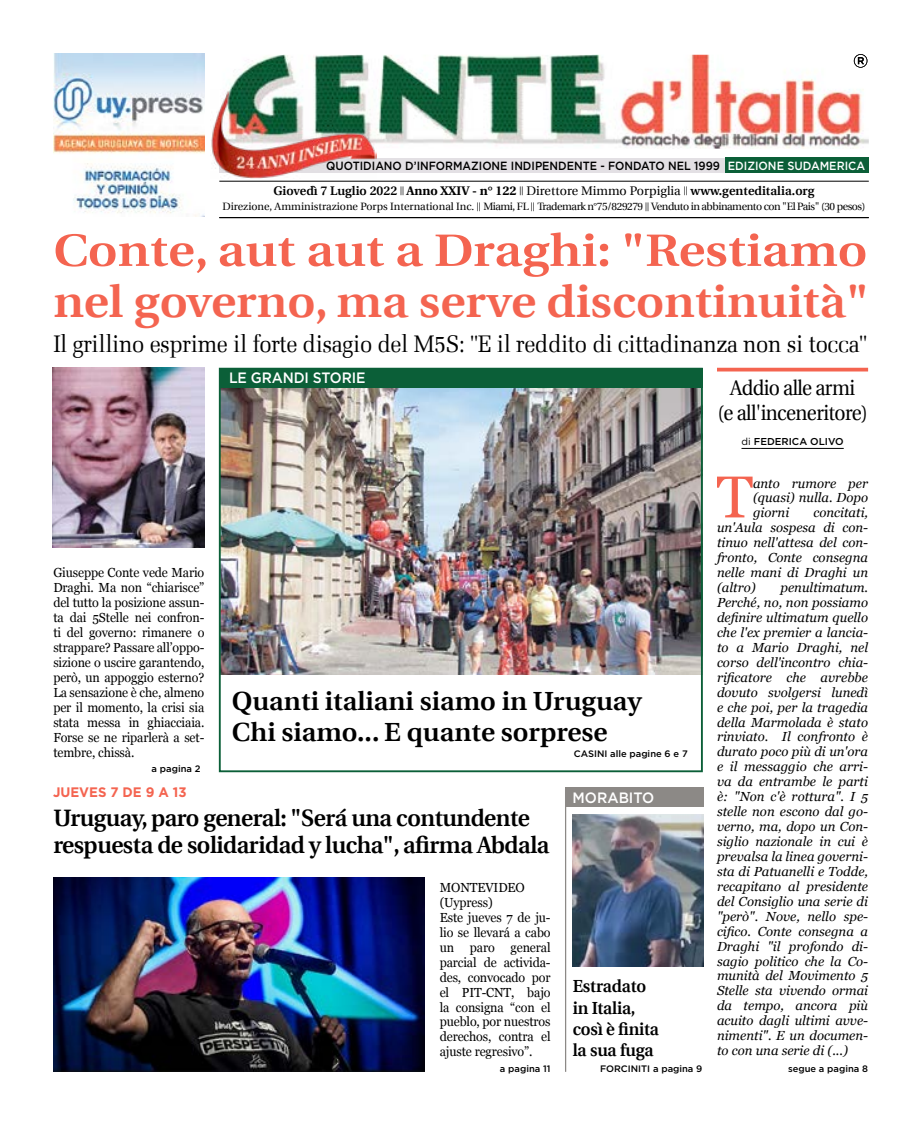
<style>
.page{position:relative;width:922px;height:1125px;background:#fff}
.page>*{position:absolute;margin:0;border:0;box-sizing:border-box;transform-origin:0 0}
.t1{font:58.88px "Georgia";color:#f46450}
.t2{font:600 45.25px/51.2px "Utopia";color:#f46450;scale:1.13 1}
.t3{font:600 26.25px/31.2px "Utopia";color:#000}
.t4{font:300 24px "Melior";letter-spacing:-.02em;color:#000;scale:.92 1}
.t5{font:600 23.75px/27.5px "Utopia";letter-spacing:-.02em;color:#000}
.t6{font:21.25px/24.4px "Utopia";letter-spacing:-.03em;color:#000;text-align:center;scale:.91 1}
.t7{font:600 17.5px/21.2px "Utopia";letter-spacing:-.01em;color:#000;scale:.96 1}
.t8{font:500 15px "Gotham";letter-spacing:-.01em;color:#fff;scale:.94 1}
.t9{font:500 15px "Gotham";letter-spacing:-.01em;color:#fff;scale:.95 1}
.t10{font:700 13.75px "Gotham";color:#f46450;scale:.96 1}
.t11{font:italic 13.12px/14.9px "Georgia";color:#000;text-align:justify}
.t12{font:13.12px/14.9px "Georgia";letter-spacing:-.01em;color:#000;text-align:justify;scale:.95 1}
.t13{font:600 12.5px "Utopia";letter-spacing:.005em;color:#000}
.t14{font:500 11.88px "Gotham";color:#000;scale:.92 1}
.t15{font:10.62px "Utopia";letter-spacing:-.04em;color:#000}
.t16{font:500 10px "Gotham";color:#000}
.t17{font:500 9.38px "Gotham";color:#000}
.s1{color:#fff}
.s2{font-weight:400;font-size:8.75px}
.s3{font-weight:700}
.s4{font-weight:400}
.s5{font-size:8.75px}
</style>
<div class="page">
<img style="left:53px;top:53px;width:151px;height:164px">
<img style="left:229px;top:55px;width:639px;height:94px">
<div style="left:219px;top:158px;width:649px;height:15px;background:#e3e0e4"></div>
<div style="left:724px;top:158px;width:144px;height:15px;background:#0b5f38"></div>
<hr style="left:219px;top:181px;width:649px;height:1px;background:#000">
<hr style="left:219px;top:217px;width:649px;height:1px;background:#000">
<svg style="left:853px;top:54px;width:14px;height:14px"></svg>
<img style="left:211px;top:90px;width:165px;height:88px">
<hr style="left:716px;top:368px;width:151px;height:3px;background:#f46450">
<hr style="left:741px;top:448px;width:102px;height:1px;background:#000">
<img style="left:53px;top:877px;width:371px;height:195px">
<img style="left:53px;top:368px;width:151px;height:180px">
<div style="left:565px;top:787px;width:138px;height:20px;background:#8c8986"></div>
<hr style="left:565px;top:788px;width:1px;height:284px;background:#8c8986">
<img style="left:572px;top:814px;width:130px;height:153px">
<img style="left:222px;top:388px;width:477px;height:286px">
<div style="left:219px;top:368px;width:483px;height:20px;background:#0b5f38"></div>
<p class="t14" style="left:326px;top:158px;width:587px">QUOTIDIANO D’INFORMAZIONE INDIPENDENTE - FONDATO NEL 1999 <span class="s1">EDIZIONE SUDAMERICA</span></p>
<p class="t13" style="left:273px;top:183px;width:542px">Giovedì 7 Luglio 2022 <span class="s2">||</span> <span class="s3">Anno XXIV - n° 122</span> <span class="s2">||</span> <span class="s4">Direttore Mimmo Porpiglia</span> <span class="s2">||</span> www.genteditalia.org</p>
<p class="t15" style="left:222px;top:201px;width:644px">Direzione, Amministrazione Porps International Inc. <span class="s5">||</span> Miami, FL <span class="s5">||</span> Trademark n°75/829279 <span class="s5">||</span> Venduto in abbinamento con "El Pais" (30 pesos)</p>
<h2 class="t2" style="left:53px;top:226px;width:723px">Conte, aut aut a Draghi: "Restiamo nel governo, ma serve discontinuità"</h2>
<h3 class="t4" style="left:53px;top:334px;width:886px">Il grillino esprime il forte disagio del M5S: "E il reddito di cittadinanza non si tocca"</h3>
<p class="t8" style="left:229px;top:368px;width:147px">LE GRANDI STORIE</p>
<p class="t12" style="left:53px;top:565px;width:160px">Giuseppe Conte vede Mario Draghi. Ma non “chiarisce” del tutto la posizione assun&shy;ta dai 5Stelle nei confron&shy;ti del governo: rimanere o strappare? Passare all’oppo&shy;sizione o uscire garantendo, però, un appoggio esterno?<br>La sensazione è che, almeno per il momento, la crisi sia stata messa in ghiacciaia.<br>Forse se ne riparlerà a set&shy;tembre, chissà.</p>
<p class="t17" style="left:152px;top:763px;width:50px">a pagina 2</p>
<p class="t10" style="left:53px;top:783px;width:141px">JUEVES 7 DE 9 A 13</p>
<h3 class="t3" style="left:232px;top:686px;width:411px">Quanti italiani siamo in Uruguay<br>Chi siamo... E quante sorprese</h3>
<p class="t17" style="left:573px;top:748px;width:115px">CASINI alle pagine 6 e 7</p>
<p class="t9" style="left:572px;top:788px;width:87px">MORABITO</p>
<h3 class="t5" style="left:53px;top:804px;width:497px">Uruguay, paro general: "Será una contundente respuesta de solidaridad y lucha", afirma Abdala</h3>
<p class="t12" style="left:439px;top:880px;width:118px;text-align:left">MONTEVIDEO (Uypress)<br>Este jueves 7 de ju&shy;lio se llevará a cabo un paro general parcial de activida&shy;des, convocado por el PIT-CNT, bajo la consigna “con el pueblo, por nuestros derechos, contra el ajuste regresivo”.</p>
<h3 class="t7" style="left:572px;top:976px;width:91px">Estradato in Italia, così è finita la sua fuga</h3>
<p class="t17" style="left:500px;top:1062px;width:52px">a pagina 11</p>
<p class="t17" style="left:600px;top:1062px;width:104px">FORCINITI a pagina 9</p>
<h3 class="t6" style="left:717px;top:376px;width:167px">Addio alle armi<br>(e all'inceneritore)</h3>
<p class="t16" style="left:741px;top:435px;width:104px"><span class="s4">di</span> FEDERICA OLIVO</p>
<h1 class="t1" style="left:716px;top:454px;width:38px">T</h1>
<p class="t11" style="left:752px;top:475px;width:116px">anto rumore per (quasi) nulla. Dopo giorni</p>
<p class="t11" style="left:716px;top:505px;width:153px;text-indent:96px">concitati, un'Aula sospesa di con&shy;tinuo nell'attesa del con&shy;fronto, Conte consegna nelle mani di Draghi un (altro)</p>
<p class="t11" style="left:716px;top:580px;width:153px;text-indent:63px">penultimatum.<br>Perché, no, non possiamo definire ultimatum quello che l'ex premier a lancia&shy;to a Mario Draghi, nel corso dell'incontro chia&shy;rificatore che avrebbe dovuto svolgersi lunedì e che poi, per la tragedia della Marmolada è stato rinviato. Il confronto è durato poco più di un'ora e il messaggio che arri&shy;va da entrambe le parti è: "Non c'è rottura". I 5 stelle non escono dal go&shy;verno, ma, dopo un Con&shy;siglio nazionale in cui è prevalsa la linea governi&shy;sta di Patuanelli e Todde, recapitano al presidente del Consiglio una serie di "però". Nove, nello spe&shy;cifico. Conte consegna a Draghi "il profondo di&shy;sagio politico che la Co&shy;munità del Movimento 5<br>Stelle sta vivendo ormai da tempo, ancora più acuito dagli ultimi avve&shy;nimenti". E un documen&shy;to con una serie di (...)</p>
<p class="t17" style="left:787px;top:1062px;width:82px">segue a pagina 8</p>
</div>
